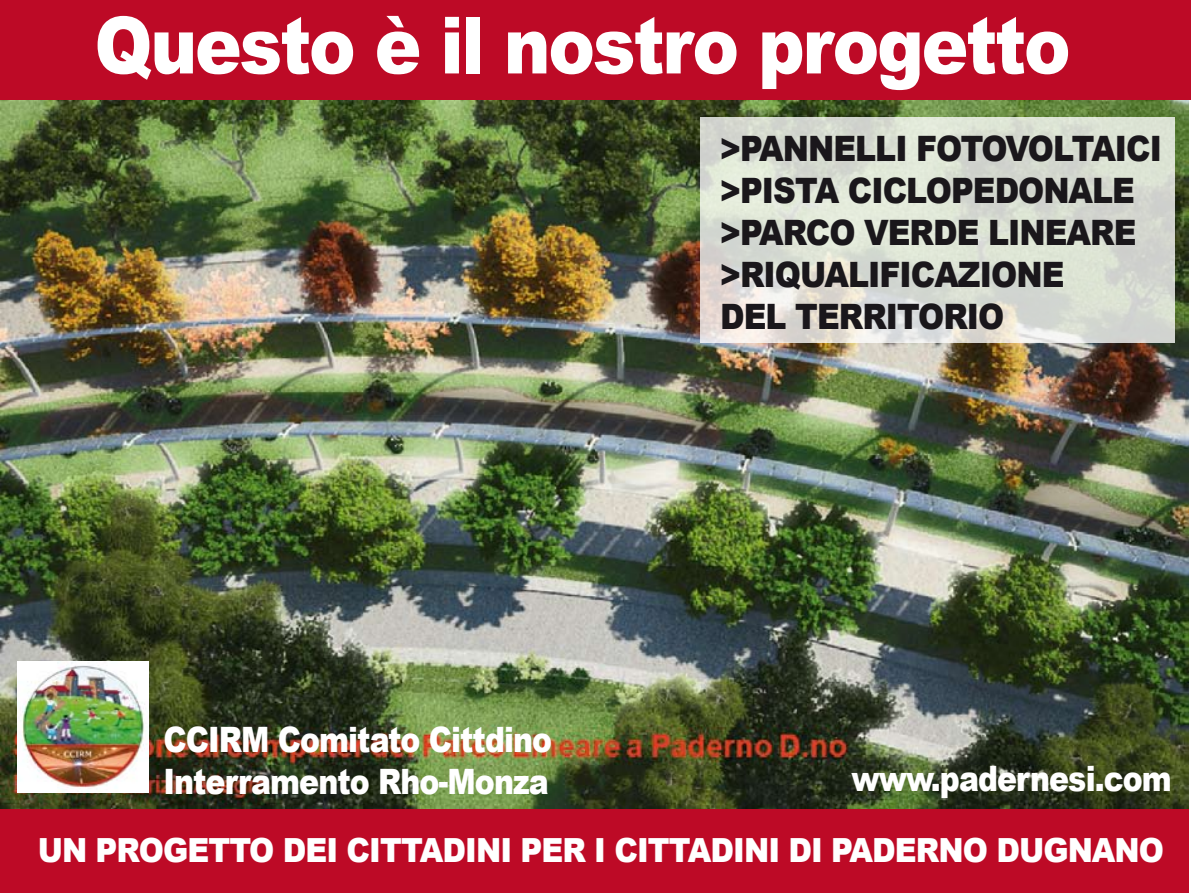
<style>
.page{position:relative;width:1191px;height:893px;background:#fff}
.page>*{position:absolute;margin:0;border:0;box-sizing:border-box;transform-origin:0 0}
.t1{font:900 79.1px "Arial";letter-spacing:-.03em;color:#fff;scale:.88 1}
.t2{font:900 35px/42px "Arial";letter-spacing:-.03em;color:#1a171b;scale:.9 1}
.t3{font:900 35px/42px "Arial";letter-spacing:-.03em;color:#fff;scale:.86 1}
.t4{font:900 33.25px "Arial";letter-spacing:-.03em;color:#fff;scale:.91 1}
</style>
<div class="page">
<div style="left:0;top:0;width:1191px;height:100px;background:#bd0a26"></div>
<div style="left:0;top:808px;width:1188px;height:85px;background:#bd0a26"></div>
<img style="left:0;top:100px;width:1188px;height:708px">
<svg style="left:700px;top:117px;width:474px;height:226px"></svg>
<img style="left:18px;top:661px;width:131px;height:131px">
<h1 class="t1" style="left:94px;top:1px;width:1110px">Questo è il nostro progetto</h1>
<p class="t3" style="left:163px;top:719px;width:453px">CCIRM Comitato Cittdino<br>Interramento Rho-Monza</p>
<p class="t2" style="left:720px;top:128px;width:492px">&gt;PANNELLI FOTOVOLTAICI &gt;PISTA CICLOPEDONALE &gt;PARCO VERDE LINEARE &gt;RIQUALIFICAZIONE<br>DEL TERRITORIO</p>
<p class="t3" style="left:851px;top:757px;width:374px">www.padernesi.com</p>
<p class="t4" style="left:38px;top:831px;width:1239px">UN PROGETTO DEI CITTADINI PER I CITTADINI DI PADERNO DUGNANO</p>
</div>
